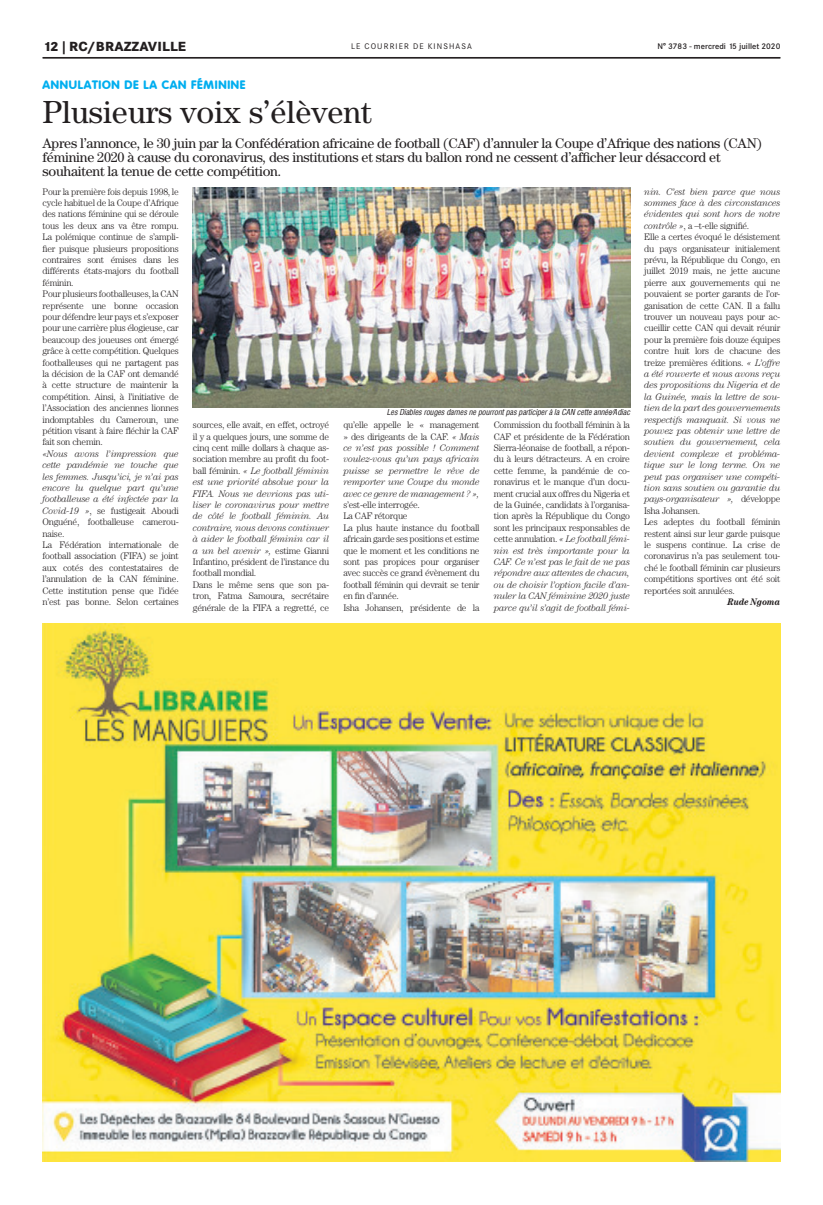
<style>
.page{position:relative;width:823px;height:1205px;background:#fff}
.page>*{position:absolute;margin:0;border:0;box-sizing:border-box;transform-origin:0 0}
.t1{font:32px "Century";color:#231f20}
.t2{font:14px/14px "Century";letter-spacing:-.02em;color:#231f20}
.t3{font:800 13px "Corporate SBQ";letter-spacing:.01em;color:#231f20}
.t4{font:800 12px "Corporate Rounded";letter-spacing:.06em;color:#00aeef}
.t5{font:300 9.5px/11.4px "Century";letter-spacing:-.025em;color:#231f20}
.t6{font:italic 300 9.5px/11.4px "Century";letter-spacing:-.025em;color:#231f20;text-align:justify}
.t7{font:italic 700 9.5px "Century";color:#231f20;scale:.9 1}
.t8{font:italic 8px "Corporate Condensed";color:#231f20}
.t9{font:500 8px "Corporate SBQ";color:#231f20}
.t10{font:8px "Corporate SBQ";letter-spacing:.14em;color:#231f20}
.s1{font-style:italic}
.s2{font-style:normal}
</style>
<div class="page">
<hr style="left:43px;top:57px;width:737px;height:1px;background:#231f20">
<hr style="left:43px;top:58px;width:737px;height:1px;background:#231f20">
<img style="left:43px;top:623px;width:737px;height:538px">
<img style="left:193px;top:187px;width:436px;height:220px">
<h3 class="t3" style="left:43px;top:38px;width:144px">12 | RC/BRAZZAVILLE</h3>
<p class="t10" style="left:351px;top:42px;width:122px">LE COURRIER DE KINSHASA</p>
<p class="t9" style="left:657px;top:42px;width:124px">N° 3783 - mercredi 15 juillet 2020</p>
<p class="t4" style="left:43px;top:77px;width:204px">ANNULATION DE LA CAN FÉMININE</p>
<h1 class="t1" style="left:43px;top:93px;width:330px">Plusieurs voix s’élèvent</h1>
<p class="t2" style="left:43px;top:136px;width:720px">Apres l’annonce, le 30 juin par la Confédération africaine de football (CAF) d’annuler la Coupe d’Afrique des nations (CAN) féminine 2020 à cause du coronavirus, des institutions et stars du ballon rond ne cessent d’afficher leur désaccord et souhaitent la tenue de cette compétition.</p>
<p class="t5" style="left:43px;top:185px;width:138px">Pour la première fois depuis 1998, le cycle habituel de la Coupe d’Afrique des nations féminine qui se déroule tous les deux ans va être rompu.<br>La polémique continue de s’ampli&shy;fier puisque plusieurs propositions contraires sont émises dans les différents états-majors du football féminin.<br>Pour plusieurs footballeuses, la CAN représente une bonne occasion pour défendre leur pays et s’exposer pour une carrière plus élogieuse, car beaucoup des joueuses ont émergé grâce à cette compétition. Quelques footballeuses qui ne partagent pas la décision de la CAF ont demandé à cette structure de maintenir la compétition. Ainsi, à l’initiative de l’Association des anciennes lionnes indomptables du Cameroun, une pétition visant à faire fléchir la CAF fait son chemin.</p>
<p class="t5" style="left:43px;top:448px;width:138px"><span class="s1">«Nous avons l’impression que cette pandémie ne touche que les femmes. Jusqu’ici, je n’ai pas encore lu quelque part qu’une footballeuse a été infectée par la<br>Covid-19 »</span>, se fustigeait Aboudi<br>Onguéné, footballeuse camerou&shy;naise.<br>La Fédération internationale de football association (FIFA) se joint aux cotés des contestataires de l’annulation de la CAN féminine.<br>Cette institution pense que l’idée n’est pas bonne. Selon certaines</p>
<p class="t8" style="left:386px;top:407px;width:245px">Les Diables rouges dames ne pourront pas participer à la CAN cette année/Adiac</p>
<p class="t5" style="left:193px;top:419px;width:138px">sources, elle avait, en effet, octroyé il y a quelques jours, une somme de cinq cent mille dollars à chaque as&shy;sociation membre au profit du foot&shy;ball féminin. <span class="s1">« Le football féminin est une priorité absolue pour la<br>FIFA. Nous ne devrions pas uti&shy;liser le coronavirus pour mettre de côté le football féminin. Au contraire, nous devons continuer à aider le football féminin car il a un bel avenir »,</span> estime Gianni<br>Infantino, président de l’instance du football mondial.<br>Dans le même sens que son pa&shy;tron, Fatma Samoura, secrétaire générale de la FIFA a regretté, ce</p>
<p class="t6" style="left:343px;top:419px;width:138px"><span class="s2">qu’elle appelle le « management » des dirigeants de la CAF.</span> « Mais ce n’est pas possible ! Comment voulez-vous qu’un pays africain puisse se permettre le rêve de remporter une Coupe du monde avec ce genre de management ? »,</p>
<p class="t5" style="left:343px;top:499px;width:138px">s’est-elle interrogée.<br>La CAF rétorque<br>La plus haute instance du football africain garde ses positions et estime que le moment et les conditions ne sont pas propices pour organiser avec succès ce grand évènement du football féminin qui devrait se tenir en fin d’année.<br>Isha Johansen, présidente de la</p>
<p class="t5" style="left:493px;top:419px;width:138px;text-align:justify">Commission du football féminin à la CAF et présidente de la Fédération Sierra-léonaise de football, a répon&shy;du à leurs détracteurs. A en croire cette femme, la pandémie de co&shy;ronavirus et le manque d’un docu&shy;ment crucial aux offres du Nigeria et de la Guinée, candidats à l’organisa&shy;tion après la République du Congo sont les principaux responsables de cette annulation. <span class="s1">« Le football fémi&shy;nin est très importante pour la CAF. Ce n’est pas le fait de ne pas répondre aux attentes de chacun, ou de choisir l’option facile d’an&shy;nuler la CAN féminine 2020 juste parce qu’il s’agit de football fémi-</span></p>
<p class="t5" style="left:643px;top:185px;width:138px"><span class="s1">nin. C’est bien parce que nous sommes face à des circonstances évidentes qui sont hors de notre contrôle »</span>, a –t-elle signifié.<br>Elle a certes évoqué le désistement du pays organisateur initialement prévu, la République du Congo, en juillet 2019 mais, ne jette aucune pierre aux gouvernements qui ne pouvaient se porter garants de l’or&shy;ganisation de cette CAN. Il a fallu trouver un nouveau pays pour ac&shy;cueillir cette CAN qui devait réunir pour la première fois douze équipes contre huit lors de chacune des treize premières éditions. <span class="s1">« L’offre a été rouverte et nous avons reçu des propositions du Nigeria et de la Guinée, mais la lettre de sou&shy;tien de la part des gouvernements respectifs manquait. Si vous ne pouvez pas obtenir une lettre de soutien du gouvernement, cela devient complexe et probléma&shy;tique sur le long terme. On ne peut pas organiser une compéti&shy;tion sans soutien ou garantie du pays-organisateur »,</span> développe<br>Isha Johansen.<br>Les adeptes du football féminin restent ainsi sur leur garde puisque le suspens continue. La crise de coronavirus n’a pas seulement tou&shy;ché le football féminin car plusieurs compétitions sportives ont été soit reportées soit annulées.</p>
<p class="t7" style="left:727px;top:596px;width:60px">Rude Ngoma</p>
</div>
